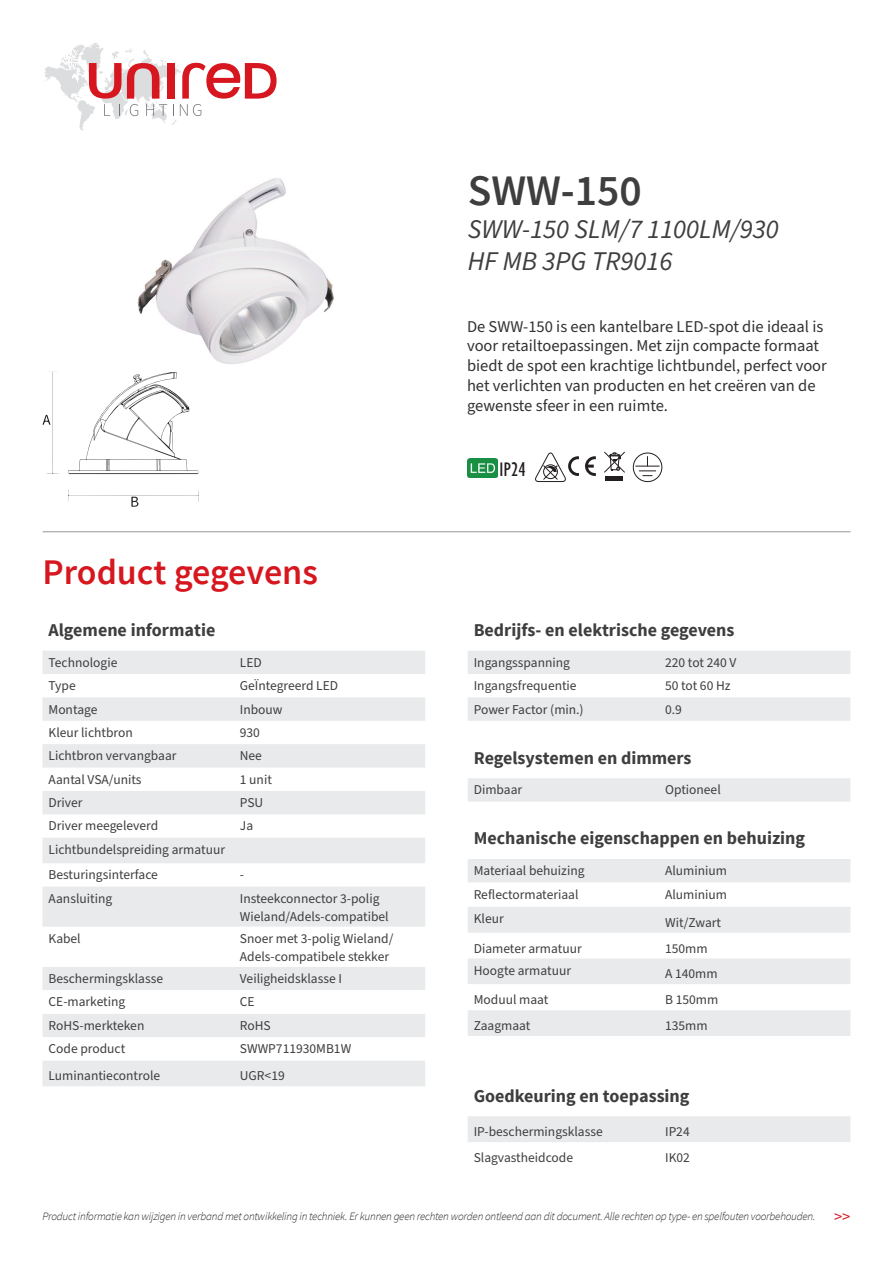
<style>
.page{position:relative;width:893px;height:1263px;background:#fff}
.page>*{position:absolute;margin:0;border:0;box-sizing:border-box;transform-origin:0 0}
.t1{font:600 43.5px "Source Sans Pro";color:#3e3e3f}
.t2{font:600 36px "Source Sans Pro";color:#d7171f}
.t3{font:italic 27px "Source Sans Pro";color:#3e3e3f}
.t4{font:condensed 20.1px "Gill Sans";color:#231f20}
.t5{font:700 18px "Source Sans Pro";color:#3e3e3f}
.t6{font:16.5px/19.8px "Source Sans Pro";color:#333233}
.t7{font:16.5px "Source Sans Pro";color:#d7171f}
.t8{font:13.5px "Source Sans Pro";color:#3e3e3f}
.t9{font:italic 300 11.25px "Source Sans Pro";letter-spacing:-.02em;color:#231f20}
</style>
<div class="page">
<svg style="left:44px;top:43px;width:233px;height:88px"></svg>
<hr style="left:43px;top:531px;width:807px;height:1px;background:#939598">
<svg style="left:43px;top:651px;width:382px;height:435px;fill:#e9eaeb"></svg>
<svg style="left:43px;top:791px;width:382px;height:136px;fill:#e9eaeb"></svg>
<svg style="left:43px;top:927px;width:382px;height:133px"></svg>
<svg style="left:468px;top:651px;width:382px;height:333px"></svg>
<div style="left:468px;top:1010px;width:382px;height:26px;background:#e9eaeb"></div>
<img style="left:468px;top:459px;width:29px;height:19px">
<svg style="left:535px;top:452px;width:44px;height:30px"></svg>
<svg style="left:585px;top:456px;width:11px;height:20px"></svg>
<div style="left:633px;top:453px;width:29px;height:29px;border:1px solid #231f20;border-radius:50%"></div>
<svg style="left:636px;top:456px;width:23px;height:20px"></svg>
<hr style="left:606px;top:477px;width:17px;height:4px;background:#231f20">
<svg style="left:604px;top:451px;width:21px;height:22px"></svg>
<svg style="left:68px;top:372px;width:130px;height:102px"></svg>
<svg style="left:68px;top:489px;width:130px;height:18px"></svg>
<svg style="left:43px;top:371px;width:16px;height:103px"></svg>
<img style="left:137px;top:178px;width:197px;height:186px">
<div style="left:468px;top:1116px;width:382px;height:26px;background:#e9eaeb"></div>
<p class="t1" style="left:468px;top:163px;width:175px">SWW-150</p>
<p class="t3" style="left:468px;top:211px;width:313px">SWW-150 SLM/7 1100LM/930</p>
<p class="t3" style="left:468px;top:243px;width:206px">HF MB 3PG TR9016</p>
<p class="t6" style="left:467px;top:317px;width:361px">De SWW-150 is een kantelbare LED-spot die ideaal is voor retailtoepassingen. Met zijn compacte formaat biedt de spot een krachtige lichtbundel, perfect voor het verlichten van producten en het creëren van de gewenste sfeer in een ruimte.</p>
<p class="t4" style="left:500px;top:458px;width:28px">IP24</p>
<p class="t2" style="left:43px;top:549px;width:277px">Product gegevens</p>
<p class="t5" style="left:49px;top:619px;width:168px">Algemene informatie</p>
<p class="t8" style="left:49px;top:653px;width:70px">Technologie</p>
<p class="t8" style="left:240px;top:653px;width:23px">LED</p>
<p class="t8" style="left:49px;top:677px;width:29px">Type</p>
<p class="t8" style="left:240px;top:677px;width:100px">GeÏntegreerd LED</p>
<p class="t8" style="left:49px;top:700px;width:50px">Montage</p>
<p class="t8" style="left:240px;top:700px;width:44px">Inbouw</p>
<p class="t8" style="left:49px;top:723px;width:86px">Kleur lichtbron</p>
<p class="t8" style="left:240px;top:723px;width:22px">930</p>
<p class="t8" style="left:49px;top:747px;width:130px">Lichtbron vervangbaar</p>
<p class="t8" style="left:240px;top:747px;width:24px">Nee</p>
<p class="t8" style="left:49px;top:770px;width:95px">Aantal VSA/units</p>
<p class="t8" style="left:240px;top:770px;width:34px">1 unit</p>
<p class="t8" style="left:49px;top:793px;width:36px">Driver</p>
<p class="t8" style="left:240px;top:793px;width:25px">PSU</p>
<p class="t8" style="left:49px;top:817px;width:111px">Driver meegeleverd</p>
<p class="t8" style="left:240px;top:817px;width:15px">Ja</p>
<p class="t8" style="left:49px;top:840px;width:178px">Lichtbundelspreiding armatuur</p>
<p class="t8" style="left:49px;top:866px;width:111px">Besturingsinterface</p>
<p class="t8" style="left:240px;top:866px;width:6px">-</p>
<p class="t8" style="left:49px;top:889px;width:65px">Aansluiting</p>
<p class="t8" style="left:240px;top:889px;width:141px">Insteekconnector 3-polig</p>
<p class="t8" style="left:240px;top:907px;width:150px">Wieland/Adels-compatibel</p>
<p class="t8" style="left:49px;top:929px;width:34px">Kabel</p>
<p class="t8" style="left:240px;top:929px;width:155px">Snoer met 3-polig Wieland/</p>
<p class="t8" style="left:240px;top:947px;width:151px">Adels-compatibele stekker</p>
<p class="t8" style="left:49px;top:969px;width:116px">Beschermingsklasse</p>
<p class="t8" style="left:240px;top:969px;width:104px">Veiligheidsklasse I</p>
<p class="t8" style="left:49px;top:993px;width:78px">CE-marketing</p>
<p class="t8" style="left:240px;top:993px;width:16px">CE</p>
<p class="t8" style="left:49px;top:1016px;width:97px">RoHS-merkteken</p>
<p class="t8" style="left:240px;top:1016px;width:32px">RoHS</p>
<p class="t8" style="left:49px;top:1040px;width:78px">Code product</p>
<p class="t8" style="left:240px;top:1040px;width:113px">SWWP711930MB1W</p>
<p class="t8" style="left:49px;top:1067px;width:113px">Luminantiecontrole</p>
<p class="t8" style="left:240px;top:1067px;width:46px">UGR&lt;19</p>
<p class="t5" style="left:474px;top:619px;width:262px">Bedrijfs- en elektrische gegevens</p>
<p class="t8" style="left:474px;top:653px;width:98px">Ingangsspanning</p>
<p class="t8" style="left:665px;top:653px;width:73px">220 tot 240 V</p>
<p class="t8" style="left:474px;top:677px;width:104px">Ingangsfrequentie</p>
<p class="t8" style="left:665px;top:677px;width:67px">50 tot 60 Hz</p>
<p class="t8" style="left:474px;top:700px;width:111px">Power Factor (min.)</p>
<p class="t8" style="left:665px;top:700px;width:18px">0.9</p>
<p class="t5" style="left:474px;top:746px;width:219px">Regelsystemen en dimmers</p>
<p class="t8" style="left:474px;top:781px;width:50px">Dimbaar</p>
<p class="t8" style="left:665px;top:781px;width:57px">Optioneel</p>
<p class="t5" style="left:474px;top:827px;width:333px">Mechanische eigenschappen en behuizing</p>
<p class="t8" style="left:474px;top:862px;width:112px">Materiaal behuizing</p>
<p class="t8" style="left:665px;top:862px;width:63px">Aluminium</p>
<p class="t8" style="left:474px;top:885px;width:106px">Reflectormateriaal</p>
<p class="t8" style="left:665px;top:885px;width:63px">Aluminium</p>
<p class="t8" style="left:474px;top:909px;width:31px">Kleur</p>
<p class="t8" style="left:665px;top:913px;width:58px">Wit/Zwart</p>
<p class="t8" style="left:474px;top:939px;width:109px">Diameter armatuur</p>
<p class="t8" style="left:665px;top:939px;width:44px">150mm</p>
<p class="t8" style="left:474px;top:961px;width:99px">Hoogte armatuur</p>
<p class="t8" style="left:665px;top:965px;width:54px">A 140mm</p>
<p class="t8" style="left:474px;top:991px;width:76px">Moduul maat</p>
<p class="t8" style="left:665px;top:991px;width:55px">B 150mm</p>
<p class="t8" style="left:474px;top:1016px;width:58px">Zaagmaat</p>
<p class="t8" style="left:665px;top:1016px;width:44px">135mm</p>
<p class="t5" style="left:474px;top:1084px;width:217px">Goedkeuring en toepassing</p>
<p class="t8" style="left:474px;top:1122px;width:131px">IP-beschermingsklasse</p>
<p class="t8" style="left:665px;top:1122px;width:26px">IP24</p>
<p class="t8" style="left:474px;top:1148px;width:101px">Slagvastheidcode</p>
<p class="t8" style="left:665px;top:1148px;width:26px">IK02</p>
<p class="t9" style="left:43px;top:1209px;width:774px">Product informatie kan wijzigen in verband met ontwikkeling in techniek. Er kunnen geen rechten worden ontleend aan dit document. Alle rechten op type- en spelfouten voorbehouden.</p>
<p class="t7" style="left:834px;top:1205px;width:18px">&gt;&gt;</p>
</div>
